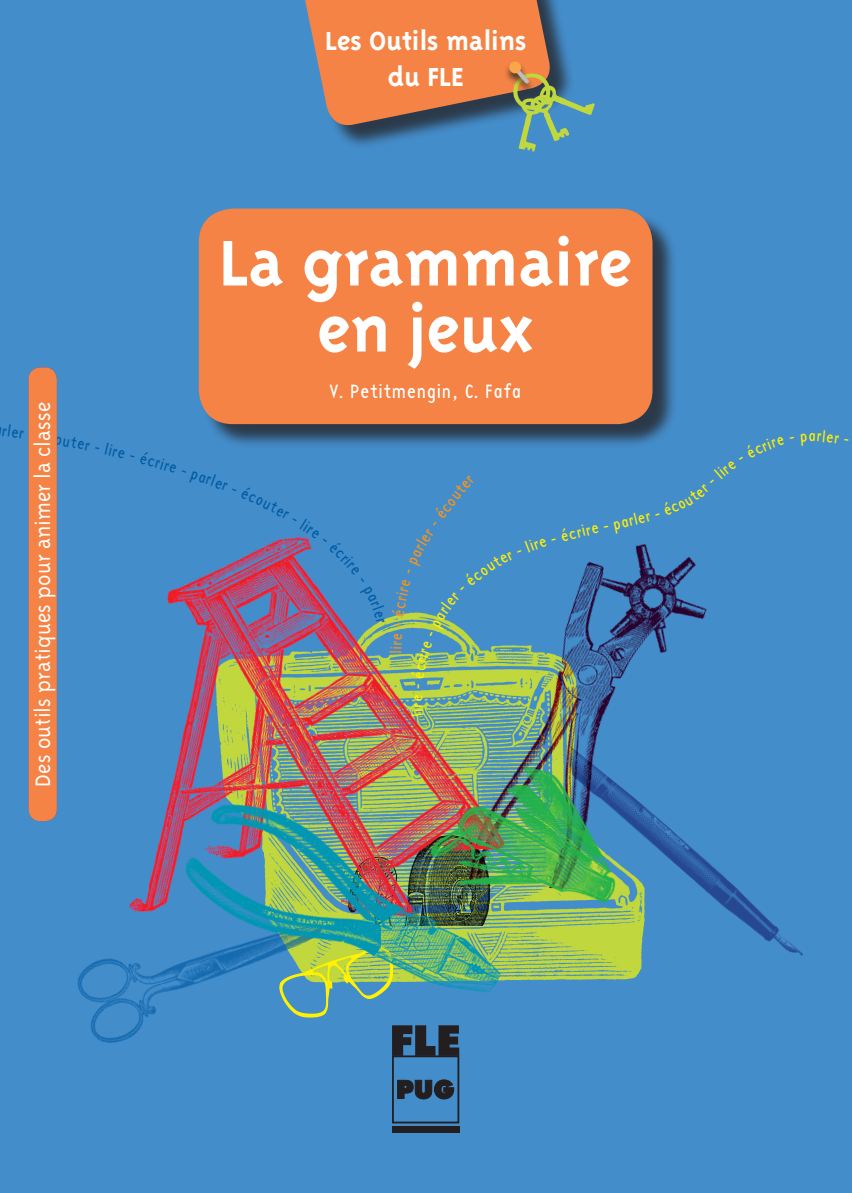
<style>
.page{position:relative;width:852px;height:1193px;background:#448dcb}
.page>*{position:absolute;margin:0;border:0;box-sizing:border-box;transform-origin:0 0}
.t1{font:700 74px/66px "Triplex";color:#fff;text-align:center}
.t2{font:700 30px/36px "Triplex";color:#fff;text-align:center}
.t3{font:300 24px "Triplex";color:#fff}
.t4{font:20px "Base Twelve Sans";color:#fff}
.t5{font:16px "Base Twelve Sans";color:#fff101}
.t6{font:16px "Base Twelve Sans";color:#015ca3}
</style>
<div class="page">
<img style="left:578px;top:544px;width:129px;height:195px">
<img style="left:77px;top:979px;width:78px;height:64px">
<img style="left:578px;top:811px;width:225px;height:166px">
<img style="left:28px;top:418px;width:550px;height:561px">
<img style="left:155px;top:766px;width:396px;height:287px">
<img style="left:420px;top:739px;width:230px;height:210px">
<div style="left:29px;top:367px;width:28px;height:454px;background:#f58345;border-radius:12px"></div>
<svg style="left:305px;top:0;width:290px;height:152px"></svg>
<div style="left:509px;top:61px;width:12px;height:12px;background:#f9a64a;border-radius:50%"></div>
<div style="left:392px;top:1055px;width:67px;height:68px;border:2px solid #231f20"></div>
<div style="left:392px;top:1126px;width:67px;height:7px;background:#231f20"></div>
<svg style="left:397px;top:1079px;width:57px;height:20px"></svg>
<svg style="left:392px;top:1025px;width:67px;height:30px"></svg>
<div style="left:202px;top:212px;width:475px;height:237px;background:#231f20;opacity:.75"></div>
<div style="left:199px;top:209px;width:453px;height:215px;background:#f58345;border-radius:34px"></div>
<svg style="left:28px;top:424px;width:62px;height:27px"></svg>
<svg style="left:411px;top:703px;width:12px;height:13px"></svg>
<svg style="left:118px;top:450px;width:473px;height:228px"></svg>
<svg style="left:629px;top:436px;width:48px;height:13px"></svg>
<p class="t3" style="left:29px;top:786px;width:386px;rotate:-90deg">Des outils pratiques pour animer la classe</p>
<p class="t6" style="left:96px;top:437px;width:25px;rotate:13deg">- lir</p>
<p class="t2" style="left:325px;top:22px;width:203px">Les Outils malins du FLE</p>
<h1 class="t1" style="left:219px;top:229px;width:414px">La grammaire en jeux</h1>
<p class="t4" style="left:330px;top:379px;width:193px">V. Petitmengin, C. Fafa</p>
<p class="t5" style="left:407px;top:702px;width:10px;rotate:-90deg">e</p>
<p class="t5" style="left:589px;top:519px;width:40px;rotate:-12deg">e-pa</p>
</div>
